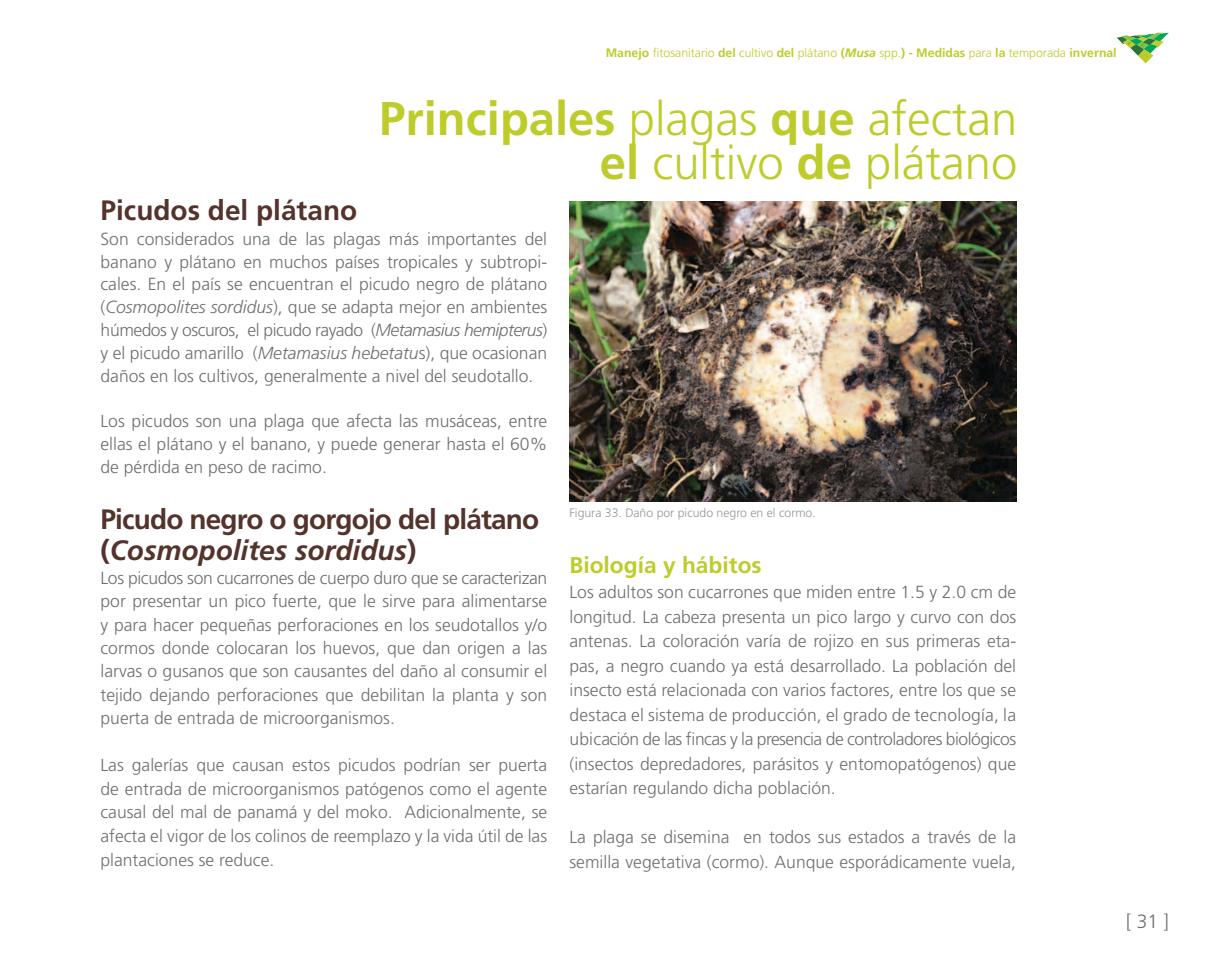
<style>
.page{position:relative;width:1216px;height:968px;background:#fff}
.page>*{position:absolute;margin:0;border:0;box-sizing:border-box;transform-origin:0 0}
.t1{font:300 47.25px/43.8px "Frutiger LT Std";color:#bdcc2b;text-align:right}
.t2{font:700 28px/31.5px "Frutiger LT Std";letter-spacing:-.03em;color:#54332c}
.t3{font:700 28px "Frutiger LT Std";color:#54332c}
.t4{font:700 22.75px "Frutiger LT Std";color:#bdcc2b}
.t5{font:300 19.25px "Frutiger LT Std";color:#6d6f71}
.t6{font:300 17.5px/24.5px "Frutiger LT Std";color:#6d6f71;text-align:justify}
.t7{font:300 12.25px "Frutiger LT Std";color:#bdcc2b}
.t8{font:300 12.25px "Frutiger LT Std";color:#949698}
.s1{font-weight:700}
.s2{font-weight:700;font-style:italic}
.s3{font-style:italic}
</style>
<div class="page">
<svg style="left:1117px;top:33px;width:51px;height:30px"></svg>
<img style="left:569px;top:201px;width:447px;height:300px">
<p class="t7" style="left:605px;top:46px;width:512px"><span class="s1">Manejo</span> fitosanitario <span class="s1">del</span> cultivo <span class="s1">del</span> plátano <span class="s1">(</span><span class="s2">Musa</span> spp.<span class="s1">) - Medidas</span> para <span class="s1">la</span> temporada <span class="s1">invernal</span></p>
<h1 class="t1" style="left:379px;top:97px;width:639px"><span class="s1">Principales</span> plagas <span class="s1">que</span> afectan <span class="s1">el</span> cultivo <span class="s1">de</span> plátano</h1>
<h2 class="t3" style="left:100px;top:194px;width:258px">Picudos del plátano</h2>
<p class="t6" style="left:100px;top:228px;width:448px;line-height:22.8px">Son considerados una de las plagas más importantes del banano y plátano en muchos países tropicales y subtropi&shy;cales. En el país se encuentran el picudo negro de plátano (<span class="s3">Cosmopolites sordidus</span>), que se adapta mejor en ambientes húmedos y oscuros, el picudo rayado (<span class="s3">Metamasius hemipterus</span>) y el picudo amarillo (<span class="s3">Metamasius hebetatu</span>s), que ocasionan daños en los cultivos, generalmente a nivel del seudotallo.</p>
<p class="t6" style="left:100px;top:410px;width:448px;line-height:22.8px">Los picudos son una plaga que afecta las musáceas, entre ellas el plátano y el banano, y puede generar hasta el 60% de pérdida en peso de racimo.</p>
<h2 class="t2" style="left:100px;top:503px;width:440px">Picudo negro o gorgojo del plátano (<span class="s3">Cosmopolites sordidus</span>)</h2>
<p class="t6" style="left:100px;top:566px;width:448px;line-height:23.4px">Los picudos son cucarrones de cuerpo duro que se caracterizan por presentar un pico fuerte, que le sirve para alimentarse y para hacer pequeñas perforaciones en los seudotallos y/o cormos donde colocaran los huevos, que dan origen a las larvas o gusanos que son causantes del daño al consumir el tejido dejando perforaciones que debilitan la planta y son puerta de entrada de microorganismos.</p>
<p class="t6" style="left:100px;top:753px;width:448px;line-height:23.8px">Las galerías que causan estos picudos podrían ser puerta de entrada de microorganismos patógenos como el agente causal del mal de panamá y del moko. Adicionalmente, se afecta el vigor de los colinos de reemplazo y la vida útil de las plantaciones se reduce.</p>
<p class="t8" style="left:569px;top:506px;width:248px">Figura 33. Daño por picudo negro en el cormo.</p>
<h3 class="t4" style="left:569px;top:552px;width:194px">Biología y hábitos</h3>
<p class="t6" style="left:569px;top:580px;width:448px">Los adultos son cucarrones que miden entre 1.5 y 2.0 cm de longitud. La cabeza presenta un pico largo y curvo con dos antenas. La coloración varía de rojizo en sus primeras eta&shy;pas, a negro cuando ya está desarrollado. La población del insecto está relacionada con varios factores, entre los que se destaca el sistema de producción, el grado de tecnología, la ubicación de las fincas y la presencia de controladores biológicos (insectos depredadores, parásitos y entomopatógenos) que estarían regulando dicha población.</p>
<p class="t6" style="left:569px;top:825px;width:448px">La plaga se disemina en todos sus estados a través de la semilla vegetativa (cormo). Aunque esporádicamente vuela,</p>
<p class="t5" style="left:1125px;top:910px;width:44px">[ 31 ]</p>
</div>
